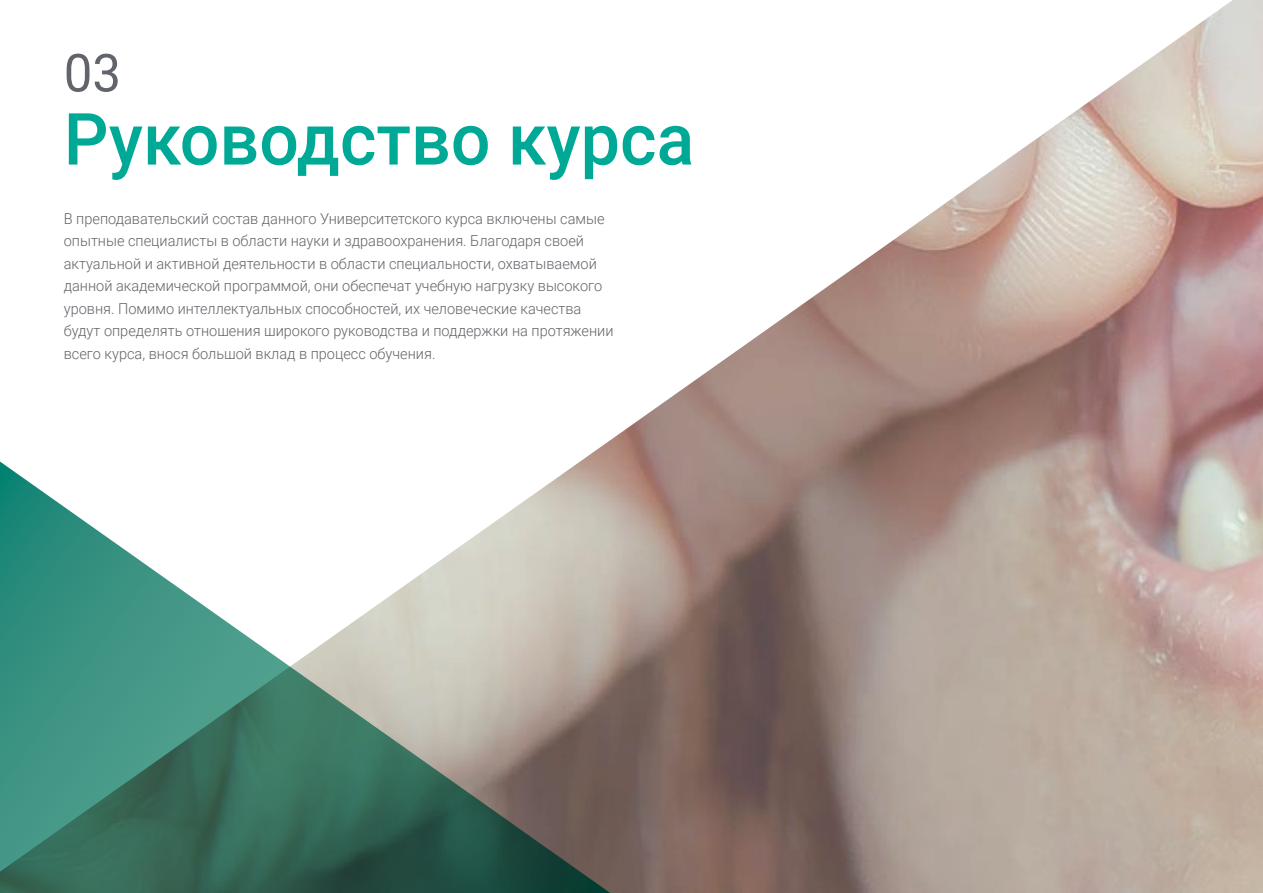
<style>
.page{position:relative;width:1263px;height:893px;background:#fff}
.page>*{position:absolute;margin:0;border:0;box-sizing:border-box;transform-origin:0 0}
.t1{font:500 72px "Roboto";color:#00a996}
.t2{font:52.5px "Roboto";color:#61646a}
.t3{font:300 15px/22.5px "Roboto";color:#61646a}
</style>
<div class="page">
<img style="left:602px;top:0;width:661px;height:893px">
<svg style="left:0;top:446px;width:640px;height:447px"></svg>
<h2 class="t2" style="left:64px;top:36px;width:59px">03</h2>
<h1 class="t1" style="left:64px;top:89px;width:632px">Руководство курса</h1>
<p class="t3" style="left:64px;top:207px;width:551px">В преподавательский состав данного Университетского курса включены самые опытные специалисты в области науки и здравоохранения. Благодаря своей актуальной и активной деятельности в области специальности, охватываемой данной академической программой, они обеспечат учебную нагрузку высокого уровня. Помимо интеллектуальных способностей, их человеческие качества будут определять отношения широкого руководства и поддержки на протяжении всего курса, внося большой вклад в процесс обучения.</p>
</div>
